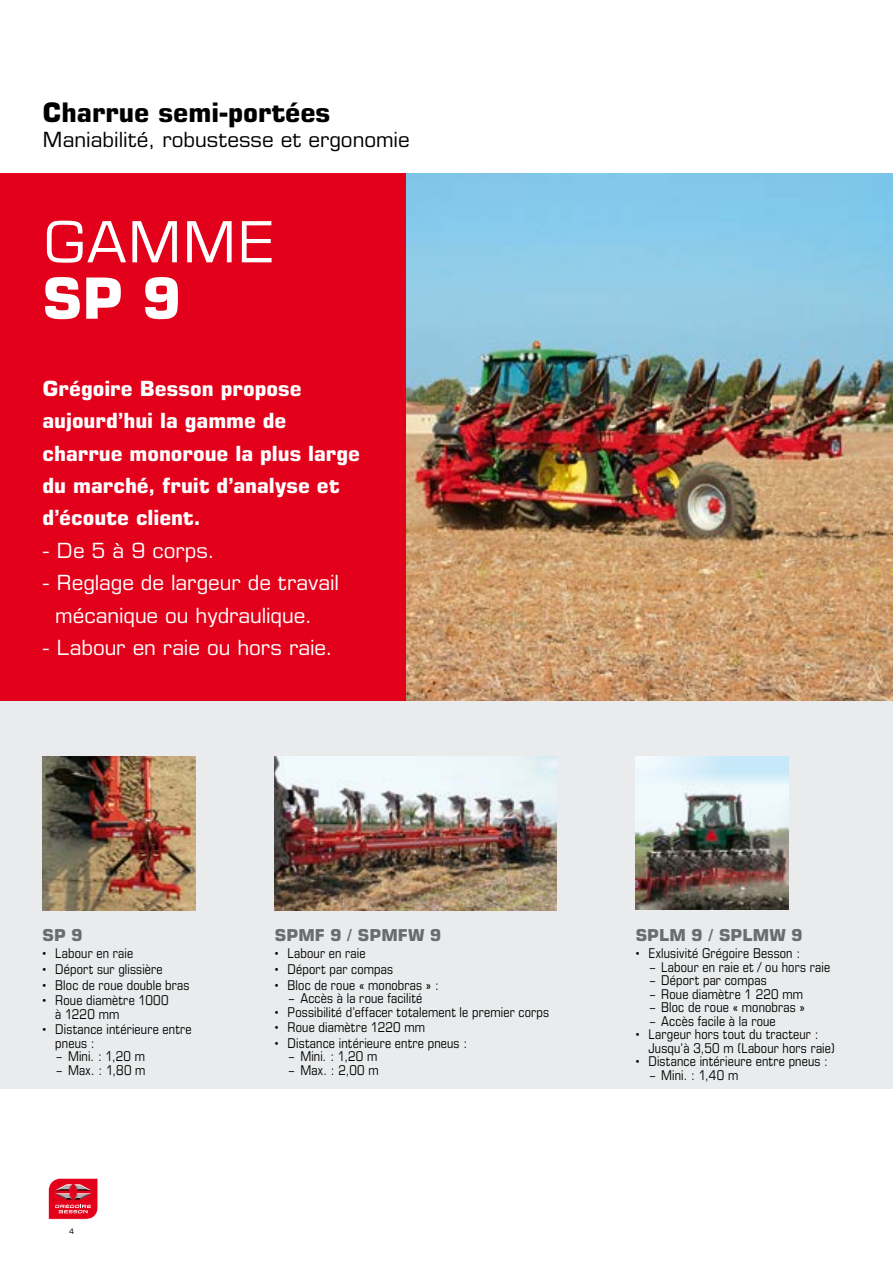
<style>
.page{position:relative;width:893px;height:1263px;background:#fff}
.page>*{position:absolute;margin:0;border:0;box-sizing:border-box;transform-origin:0 0}
.t1{font:57px "Eurostile LT Pro";color:#fff}
.t2{font:700 57px "Eurostile LT Pro";color:#fff}
.t3{font:700 27px "Eurostile LT Pro";color:#000}
.t4{font:700 21px/32.4px "Eurostile LT Pro";color:#fff}
.t5{font:21px/32.4px "Eurostile LT Pro";letter-spacing:-.005em;color:#fff}
.t6{font:21px "Eurostile LT Pro";color:#000}
.t7{font:700 16.5px "Eurostile LT Pro";color:#686d71}
.t8{font:condensed 13.5px/13.5px "Eurostile LT Pro";letter-spacing:.015em;color:#000}
.t9{font:7.5px "Eurostile LT Pro";color:#000}
.s1{font-family:"Eurostile";font-stretch:normal}
</style>
<div class="page">
<svg style="left:48px;top:1178px;width:50px;height:41px;background:#dd3145"></svg>
<div style="left:0;top:173px;width:893px;height:916px;background:#e9ebec"></div>
<img style="left:274px;top:757px;width:283px;height:154px">
<img style="left:43px;top:757px;width:153px;height:154px">
<div style="left:0;top:173px;width:553px;height:528px;background:#e2001a"></div>
<img style="left:407px;top:173px;width:486px;height:528px">
<div style="left:636px;top:757px;width:153px;height:153px;background:linear-gradient(to right,#eff8fd,#bbe3f7)"></div>
<img style="left:636px;top:773px;width:153px;height:137px">
<h2 class="t3" style="left:43px;top:95px;width:289px">Charrue semi-portées</h2>
<h3 class="t6" style="left:43px;top:127px;width:369px">Maniabilité, robustesse et ergonomie</h3>
<h1 class="t1" style="left:43px;top:208px;width:234px">Gamm e</h1>
<h1 class="t2" style="left:43px;top:263px;width:140px">SP 9</h1>
<h3 class="t4" style="left:43px;top:372px;width:319px">Grégoire Besson propose aujourd’hui la gamme de charrue monoroue la plus large du marché, fruit d’analyse et d’écoute client.</h3>
<h3 class="t5" style="left:43px;top:534px;width:174px">- De 5 à 9 corps.</h3>
<h3 class="t5" style="left:55px;top:566px;width:285px;text-indent:-13px">- Reglage de largeur de travail mécanique ou hydraulique.</h3>
<h3 class="t5" style="left:43px;top:631px;width:292px">- Labour en raie ou hors raie.</h3>
<p class="t7" style="left:43px;top:924px;width:42px">SP 9</p>
<p class="t8" style="left:43px;top:947px;width:92px">• Labour en raie</p>
<p class="t8" style="left:43px;top:962px;width:122px">• Déport sur glissière</p>
<p class="t8" style="left:43px;top:978px;width:148px">• Bloc de roue double bras</p>
<p class="t8" style="left:55px;top:994px;width:115px;text-indent:-13px">• Roue diamètre 1000 à 1220 mm</p>
<p class="t8" style="left:55px;top:1023px;width:138px;text-indent:-13px">• Distance intérieure entre pneus :</p>
<p class="t8" style="left:55px;top:1050px;width:91px"><span class="s1">–</span> Mini. : 1,20 m</p>
<p class="t8" style="left:55px;top:1063px;width:92px"><span class="s1">–</span> Max. : 1,80 m</p>
<p class="t9" style="left:69px;top:1227px;width:7px">4</p>
<p class="t7" style="left:275px;top:924px;width:168px">SPMF 9 / SPMFW 9</p>
<p class="t8" style="left:275px;top:947px;width:92px">• Labour en raie</p>
<p class="t8" style="left:275px;top:962px;width:120px">• Déport par compas</p>
<p class="t8" style="left:275px;top:978px;width:166px">• Bloc de roue « monobras » :</p>
<p class="t8" style="left:288px;top:991px;width:136px"><span class="s1">–</span> Accès à la roue facilité</p>
<p class="t8" style="left:275px;top:1005px;width:276px">• Possibilité d’effacer totalement le premier corps</p>
<p class="t8" style="left:275px;top:1021px;width:152px">• Roue diamètre 1220 mm</p>
<p class="t8" style="left:275px;top:1036px;width:194px">• Distance intérieure entre pneus :</p>
<p class="t8" style="left:288px;top:1050px;width:91px"><span class="s1">–</span> Mini. : 1,20 m</p>
<p class="t8" style="left:288px;top:1063px;width:93px"><span class="s1">–</span> Max. : 2,00 m</p>
<p class="t7" style="left:636px;top:924px;width:168px">SPLM 9 / SPLMW 9</p>
<p class="t8" style="left:636px;top:947px;width:166px">• Exlusivité Grégoire Besson :</p>
<p class="t8" style="left:648px;top:960px;width:183px"><span class="s1">–</span> Labour en raie et / ou hors raie</p>
<p class="t8" style="left:648px;top:974px;width:120px"><span class="s1">–</span> Déport par compas</p>
<p class="t8" style="left:648px;top:987px;width:156px"><span class="s1">–</span> Roue diamètre 1 220 mm</p>
<p class="t8" style="left:648px;top:1001px;width:158px"><span class="s1">–</span> Bloc de roue « monobras »</p>
<p class="t8" style="left:648px;top:1014px;width:129px"><span class="s1">–</span> Accès facile à la roue</p>
<p class="t8" style="left:648px;top:1028px;width:188px;text-indent:-13px">• Largeur hors tout du tracteur :<br>Jusqu’à 3,50 m (Labour hors raie)</p>
<p class="t8" style="left:636px;top:1055px;width:194px">• Distance intérieure entre pneus :</p>
<p class="t8" style="left:648px;top:1068px;width:91px"><span class="s1">–</span> Mini. : 1,40 m</p>
</div>
